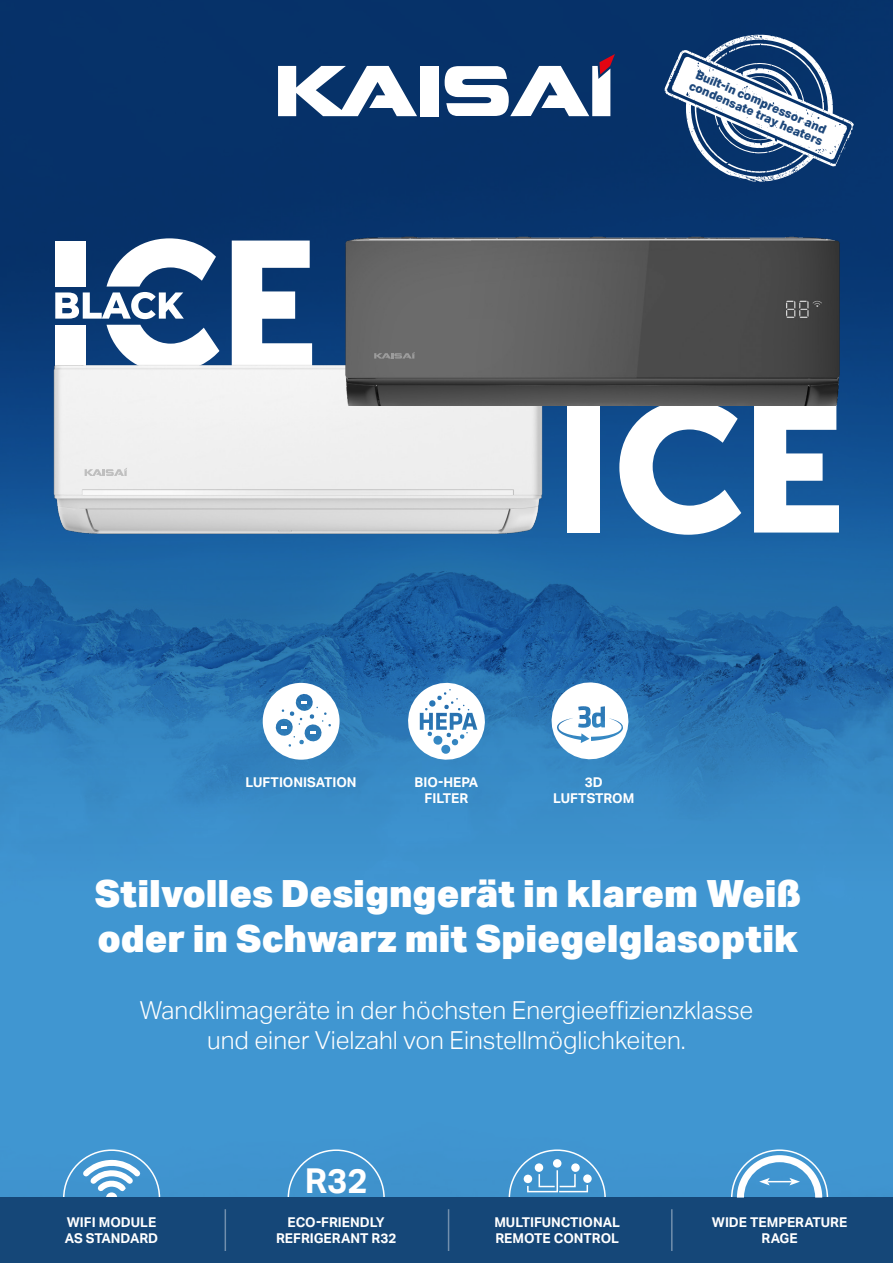
<style>
.page{position:relative;width:893px;height:1263px;background:#fff}
.page>*{position:absolute;margin:0;border:0;box-sizing:border-box;transform-origin:0 0}
.t1{font:900 37.5px/45px "Aktiv Grotesk";color:#fff}
.t2{font:700 34.35px "Aktiv Grotesk";color:#fff}
.t3{font:300 24.75px/30px "Aktiv Grotesk";color:#fff;text-align:center}
.t4{font:700 13.5px/16.2px "Aktiv Grotesk";color:#fff;text-align:center}
.t5{font:800 12px/12.8px "Aktiv Grotesk";color:#1e487b}
</style>
<div class="page">
<img style="left:0;top:0;width:893px;height:1198px">
<div style="left:524px;top:1175px;width:8px;height:8px;background:#fff;border-radius:50%"></div>
<svg style="left:526px;top:1169px;width:63px;height:24px"></svg>
<div style="left:535px;top:1163px;width:8px;height:9px;background:#fff;border-radius:50%"></div>
<div style="left:553px;top:1159px;width:8px;height:8px;background:#fff;border-radius:50%"></div>
<div style="left:571px;top:1163px;width:9px;height:9px;background:#fff;border-radius:50%"></div>
<div style="left:583px;top:1174px;width:9px;height:9px;background:#fff;border-radius:50%"></div>
<svg style="left:278px;top:66px;width:139px;height:50px"></svg>
<div style="left:420px;top:66px;width:18px;height:50px;background:#fff"></div>
<svg style="left:445px;top:54px;width:170px;height:62px"></svg>
<svg style="left:83px;top:1160px;width:57px;height:31px"></svg>
<svg style="left:106px;top:1192px;width:11px;height:12px"></svg>
<div style="left:0;top:1198px;width:893px;height:65px;background:#154778"></div>
<hr style="left:225px;top:1209px;width:1px;height:42px;background:#fff">
<hr style="left:448px;top:1209px;width:1px;height:42px;background:#fff">
<hr style="left:671px;top:1209px;width:2px;height:42px;background:#fff">
<svg style="left:737px;top:1155px;width:85px;height:42px"></svg>
<svg style="left:547px;top:677px;width:86px;height:87px"></svg>
<svg style="left:403px;top:678px;width:87px;height:87px"></svg>
<svg style="left:263px;top:683px;width:77px;height:77px"></svg>
<svg style="left:664px;top:35px;width:190px;height:103px"></svg>
<svg style="left:639px;top:405px;width:102px;height:130px"></svg>
<svg style="left:754px;top:405px;width:85px;height:127px"></svg>
<svg style="left:232px;top:241px;width:80px;height:31px"></svg>
<svg style="left:55px;top:238px;width:161px;height:34px"></svg>
<img style="left:37px;top:272px;width:602px;height:288px">
<img style="left:340px;top:138px;width:553px;height:267px">
<svg style="left:374px;top:352px;width:41px;height:7px"></svg>
<svg style="left:85px;top:468px;width:42px;height:8px"></svg>
<p class="t5" style="left:697px;top:68px;width:146px;rotate:23deg">Built-in compressor and condensate tray heaters</p>
<p class="t4" style="left:246px;top:774px;width:112px">LUFTIONISATION</p>
<p class="t4" style="left:415px;top:774px;width:65px">BIO-HEPA<br>FILTER</p>
<p class="t4" style="left:553px;top:774px;width:83px">3D<br>LUFTSTROM</p>
<h1 class="t1" style="left:94px;top:870px;width:708px">Stilvolles Designgerät in klarem Weiß oder in Schwarz mit Spiegelglasoptik</h1>
<h3 class="t3" style="left:140px;top:995px;width:615px">Wandklimageräte in der höchsten Energieeffizienzklasse und einer Vielzahl von Einstellmöglichkeiten.</h3>
<h2 class="t2" style="left:305px;top:1161px;width:64px">R32</h2>
<p class="t4" style="left:276px;top:1214px;width:122px">ECO-FRIENDLY<br>REFRIGERANT R32</p>
<p class="t4" style="left:65px;top:1214px;width:95px;text-align:left">WIFI MODULE<br>AS STANDARD</p>
<p class="t4" style="left:494px;top:1214px;width:127px;text-align:left">MULTIFUNCTIONAL<br>REMOTE CONTROL</p>
<p class="t4" style="left:712px;top:1214px;width:137px">WIDE TEMPERATURE<br>RAGE</p>
</div>
